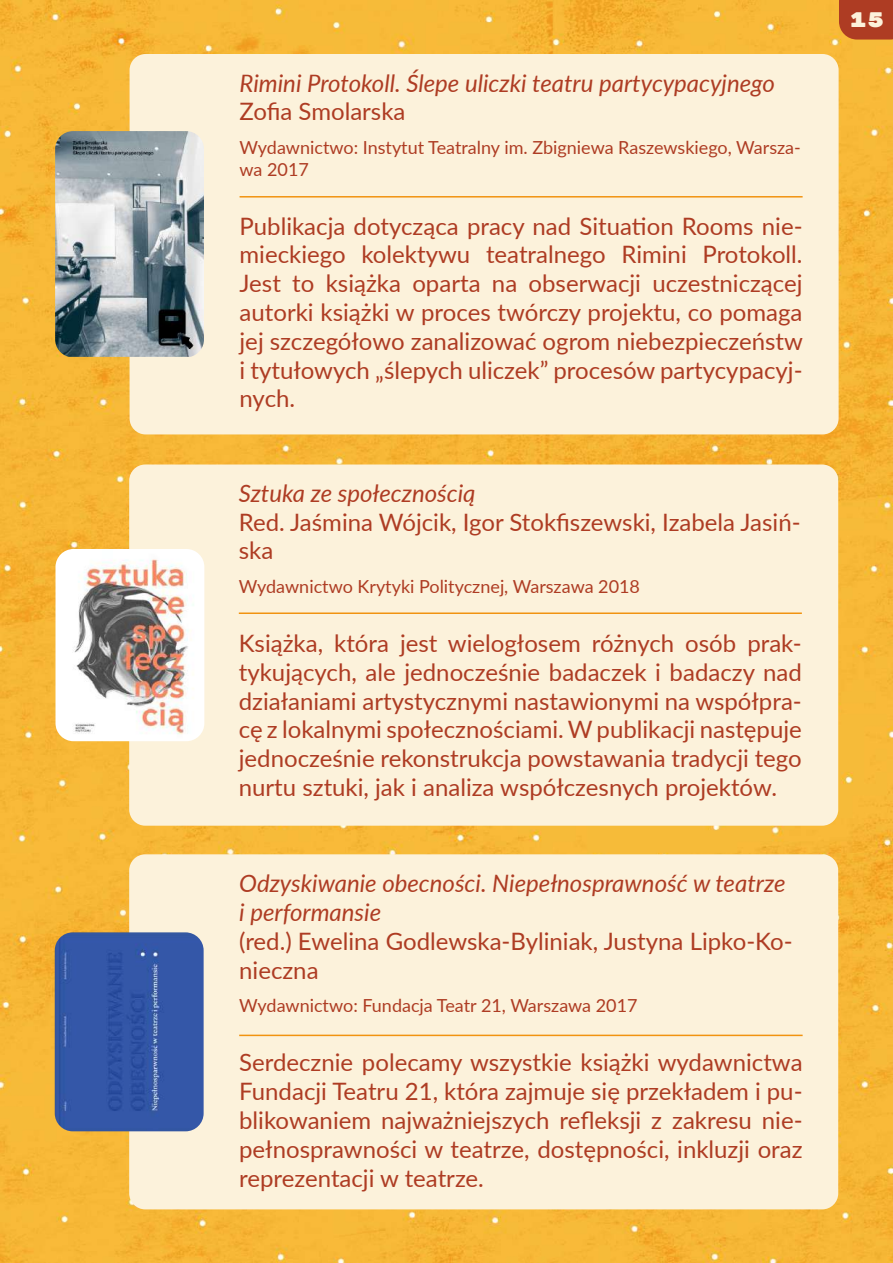
<style>
.page{position:relative;width:893px;height:1263px;background:#fff}
.page>*{position:absolute;margin:0;border:0;box-sizing:border-box;transform-origin:0 0}
.t1{font:24px/28.8px "Lato";color:#ae3c23;text-align:justify}
.t2{font:italic 24px/28.8px "Lato";color:#ae3c23}
.t3{font:21px "Rubik Mono One";color:#fcf2db}
.t4{font:18px/21.6px "Lato";color:#ae3c23}
</style>
<div class="page">
<img style="left:0;top:0;width:893px;height:1263px">
<div style="left:130px;top:54px;width:709px;height:380px;background:#fcf2db;border-radius:16px"></div>
<img style="left:55px;top:131px;width:149px;height:226px">
<hr style="left:240px;top:196px;width:563px;height:2px;background:#f19310">
<div style="left:129px;top:464px;width:709px;height:362px;background:#fcf2db;border-radius:16px"></div>
<img style="left:56px;top:549px;width:148px;height:192px">
<hr style="left:239px;top:612px;width:563px;height:2px;background:#f19310">
<div style="left:129px;top:854px;width:709px;height:355px;background:#fcf2db;border-radius:16px"></div>
<img style="left:55px;top:932px;width:149px;height:199px">
<hr style="left:239px;top:1035px;width:564px;height:1px;background:#f19310">
<div style="left:839px;top:0;width:54px;height:40px;background:#ae3c23"></div>
<p class="t2" style="left:240px;top:67px;width:537px">Rimini Protokoll. Ślepe uliczki teatru partycypacyjnego</p>
<p class="t1" style="left:240px;top:96px;width:167px">Zofia Smolarska</p>
<p class="t4" style="left:240px;top:136px;width:563px">Wydawnictwo: Instytut Teatralny im. Zbigniewa Raszewskiego, Warsza&shy;wa 2017</p>
<p class="t1" style="left:240px;top:210px;width:565px">Publikacja dotycząca pracy nad Situation Rooms nie&shy;mieckiego kolektywu teatralnego Rimini Protokoll.<br>Jest to książka oparta na obserwacji uczestniczącej autorki książki w proces twórczy projektu, co pomaga jej szczegółowo zanalizować ogrom niebezpieczeństw i tytułowych „ślepych uliczek” procesów partycypacyj&shy;nych.</p>
<p class="t2" style="left:239px;top:478px;width:238px">Sztuka ze społecznością</p>
<p class="t1" style="left:239px;top:506px;width:563px">Red. Jaśmina Wójcik, Igor Stokfiszewski, Izabela Jasiń&shy;ska</p>
<p class="t4" style="left:239px;top:575px;width:403px">Wydawnictwo Krytyki Politycznej, Warszawa 2018</p>
<p class="t1" style="left:239px;top:628px;width:565px">Książka, która jest wielogłosem różnych osób prak&shy;tykujących, ale jednocześnie badaczek i badaczy nad działaniami artystycznymi nastawionymi na współpra&shy;cę z lokalnymi społecznościami. W publikacji następuje jednocześnie rekonstrukcja powstawania tradycji tego nurtu sztuki, jak i analiza współczesnych projektów.</p>
<p class="t2" style="left:239px;top:868px;width:548px">Odzyskiwanie obecności. Niepełnosprawność w teatrze i performansie</p>
<p class="t1" style="left:239px;top:926px;width:555px">(red.) Ewelina Godlewska-Byliniak, Justyna Lipko-Ko&shy;nieczna</p>
<p class="t4" style="left:239px;top:994px;width:400px">Wydawnictwo: Fundacja Teatr 21, Warszawa 2017</p>
<p class="t1" style="left:239px;top:1047px;width:565px">Serdecznie polecamy wszystkie książki wydawnictwa Fundacji Teatru 21, która zajmuje się przekładem i pu&shy;blikowaniem najważniejszych refleksji z zakresu nie&shy;pełnosprawności w teatrze, dostępności, inkluzji oraz reprezentacji w teatrze.</p>
<p class="t3" style="left:849px;top:9px;width:37px">15</p>
</div>
